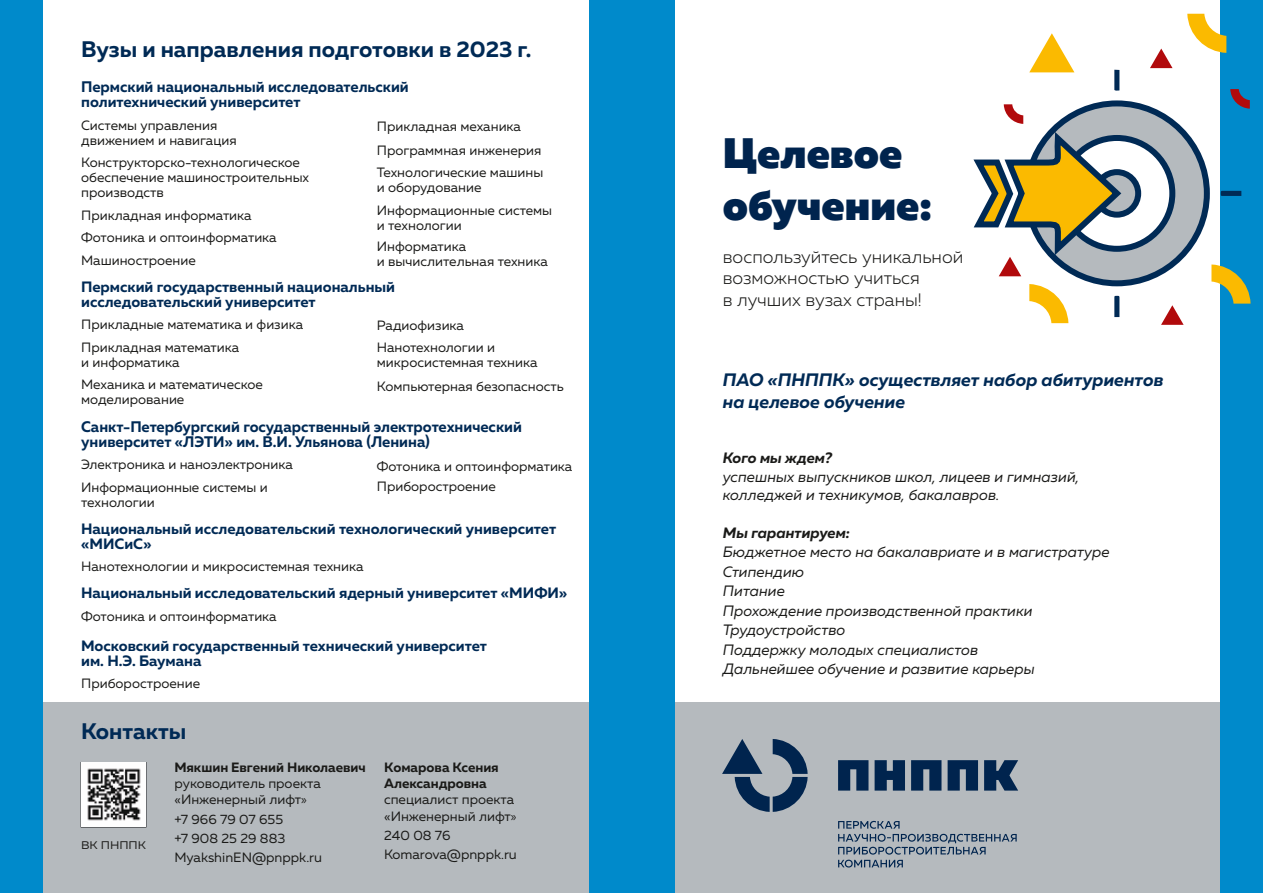
<style>
.page{position:relative;width:1263px;height:893px;background:#fff}
.page>*{position:absolute;margin:0;border:0;box-sizing:border-box;transform-origin:0 0}
.t1{font:900 42.6px/51px "Muller";color:#00244e}
.t2{font:700 22.5px "Muller";color:#002a55}
.t3{font:300 18px/21.6px "Muller";color:#1a1a18}
.t4{font:italic 700 18px/21.6px "Muller";color:#002a55}
.t5{font:700 15.3px/15.3px "Muller";color:#002a55}
.t6{font:700 15px/15px "Muller";color:#002a55}
.t7{font:italic 15px/19.5px "Muller";color:#1a1a18}
.t8{font:italic 700 15px "Muller";color:#1a1a18}
.t9{font:13.5px/15px "Muller";color:#1a1a18}
.t10{font:700 13.5px/16.2px "Muller";color:#1a1a18}
.t11{font:11.1px "Muller";color:#1a1a18;scale:1.1 1}
.s1{font-family:"Myriad Pro"}
</style>
<div class="page">
<div style="left:0;top:702px;width:631px;height:191px;background:#b5babe"></div>
<div style="left:632px;top:702px;width:631px;height:191px;background:#b5babe"></div>
<div style="left:632px;top:0;width:42px;height:893px;background:#008acb"></div>
<div style="left:1220px;top:0;width:43px;height:893px;background:#008acb"></div>
<div style="left:0;top:0;width:43px;height:893px;background:#008acb"></div>
<div style="left:589px;top:0;width:42px;height:893px;background:#008acb"></div>
<svg style="left:838px;top:760px;width:180px;height:31px"></svg>
<svg style="left:838px;top:821px;width:179px;height:46px"></svg>
<svg style="left:722px;top:739px;width:86px;height:73px"></svg>
<img style="left:81px;top:762px;width:65px;height:65px">
<svg style="left:1027px;top:103px;width:180px;height:180px;background:#9da7b0"></svg>
<div style="left:1024px;top:100px;width:186px;height:186px;border:6px solid #002a55;border-radius:50%"></div>
<div style="left:1061px;top:138px;width:111px;height:111px;background:#fff;border-radius:50%"></div>
<div style="left:1058px;top:135px;width:117px;height:117px;border:6px solid #002a55;border-radius:50%"></div>
<svg style="left:1096px;top:172px;width:42px;height:43px"></svg>
<div style="left:1093px;top:169px;width:48px;height:49px;border:6px solid #002a55;border-radius:50%"></div>
<svg style="left:1114px;top:295px;width:5px;height:22px"></svg>
<svg style="left:1220px;top:191px;width:21px;height:5px"></svg>
<svg style="left:1114px;top:70px;width:5px;height:21px"></svg>
<svg style="left:973px;top:104px;width:152px;height:172px"></svg>
<svg style="left:1150px;top:49px;width:22px;height:19px"></svg>
<svg style="left:1230px;top:89px;width:20px;height:20px"></svg>
<svg style="left:1161px;top:305px;width:22px;height:20px"></svg>
<svg style="left:1029px;top:33px;width:45px;height:39px"></svg>
<svg style="left:1029px;top:284px;width:39px;height:39px"></svg>
<svg style="left:1187px;top:14px;width:39px;height:39px"></svg>
<svg style="left:1211px;top:264px;width:39px;height:40px"></svg>
<h2 class="t2" style="left:81px;top:35px;width:452px">Вузы и направления подготовки в 2023 г.</h2>
<p class="t5" style="left:81px;top:79px;width:329px">Пермский национальный исследовательский</p>
<p class="t6" style="left:81px;top:95px;width:221px">политехнический университет</p>
<p class="t9" style="left:81px;top:117px;width:157px">Системы управления движением и навигация</p>
<p class="t9" style="left:81px;top:155px;width:230px">Конструкторско-технологическое обеспечение машиностроительных производств</p>
<p class="t9" style="left:81px;top:204px;width:197px;line-height:22.5px">Прикладная информатика<br>Фотоника и оптоинформатика<br>Машиностроение</p>
<p class="t6" style="left:81px;top:279px;width:315px">Пермский государственный национальный исследовательский университет</p>
<p class="t9" style="left:81px;top:313px;width:223px;line-height:22.5px">Прикладные математика и физика<br>Прикладная математика</p>
<p class="t9" style="left:81px;top:351px;width:183px;line-height:22.5px">и информатика<br>Механика и математическое</p>
<p class="t9" style="left:81px;top:392px;width:105px">моделирование</p>
<p class="t5" style="left:81px;top:419px;width:442px">Санкт-Петербургский государственный электротехнический университет «ЛЭТИ» им. В.И. Ульянова (Ленина)</p>
<p class="t9" style="left:81px;top:453px;width:213px;line-height:22.5px">Электроника и наноэлектроника<br>Информационные системы и</p>
<p class="t9" style="left:81px;top:494px;width:75px">технологии</p>
<p class="t6" style="left:81px;top:521px;width:476px">Национальный исследовательский технологический университет «МИСиС»</p>
<p class="t9" style="left:81px;top:559px;width:284px">Нанотехнологии и микросистемная техника</p>
<p class="t6" style="left:81px;top:586px;width:488px">Национальный исследовательский ядерный университет «МИФИ»</p>
<p class="t9" style="left:81px;top:608px;width:197px">Фотоника и оптоинформатика</p>
<p class="t6" style="left:81px;top:638px;width:407px">Московский государственный технический университет им. Н.Э. Баумана</p>
<p class="t9" style="left:81px;top:676px;width:120px">Приборостроение</p>
<p class="t9" style="left:377px;top:114px;width:166px;line-height:24px">Прикладная механика<br>Программная инженерия</p>
<p class="t9" style="left:377px;top:165px;width:168px">Технологические машины и оборудование</p>
<p class="t9" style="left:377px;top:202px;width:177px">Информационные системы и технологии</p>
<p class="t9" style="left:377px;top:238px;width:173px">Информатика<br>и вычислительная техника</p>
<p class="t9" style="left:377px;top:315px;width:120px;line-height:21.9px">Радиофизика<br>Нанотехнологии и</p>
<p class="t9" style="left:377px;top:351px;width:188px;line-height:23.5px">микросистемная техника<br>Компьютерная безопасность</p>
<p class="t9" style="left:377px;top:455px;width:197px;line-height:21px">Фотоника и оптоинформатика<br>Приборостроение</p>
<h2 class="t2" style="left:81px;top:717px;width:107px">Контакты</h2>
<p class="t11" style="left:81px;top:838px;width:60px">ВК ПНППК</p>
<p class="t10" style="left:174px;top:759px;width:193px">Мякшин Евгений Николаевич</p>
<p class="t9" style="left:174px;top:775px;width:148px;line-height:16.2px">руководитель проекта «Инженерный лифт<span class="s1">»</span></p>
<p class="t9" style="left:174px;top:809px;width:149px;line-height:19.2px">+7 966 79 07 655<br>+7 908 25 29 883<br>MyakshinEN@pnppk.ru</p>
<p class="t10" style="left:384px;top:759px;width:116px">Комарова Ксения<br>Александровна</p>
<p class="t9" style="left:384px;top:791px;width:134px;line-height:16.2px">cпециалист проекта «Инженерный лифт<span class="s1">»</span></p>
<p class="t9" style="left:384px;top:825px;width:134px;line-height:19.2px">240 08 76<br>Komarova@pnppk.ru</p>
<h1 class="t1" style="left:723px;top:129px;width:211px">Целевое обучение:</h1>
<h3 class="t3" style="left:723px;top:245px;width:242px">воспользуйтесь уникальной возможностью учиться<br>в лучших вузах страны!</h3>
<h3 class="t4" style="left:723px;top:369px;width:442px">ПАО «ПНППК» осуществляет набор абитуриентов на целевое обучение</h3>
<p class="t8" style="left:723px;top:448px;width:111px">Кого мы ждем?</p>
<p class="t7" style="left:723px;top:468px;width:358px;line-height:18px">успешных выпускников школ, лицеев и гимназий, колледжей и техникумов, бакалавров.</p>
<p class="t8" style="left:723px;top:523px;width:129px">Мы гарантируем:</p>
<p class="t7" style="left:723px;top:542px;width:388px">Бюджетное место на бакалавриате и в магистратуре<br>Стипендию<br>Питание<br>Прохождение производственной практики<br>Трудоустройство<br>Поддержку молодых специалистов<br>Дальнейшее обучение и развитие карьеры</p>
</div>
